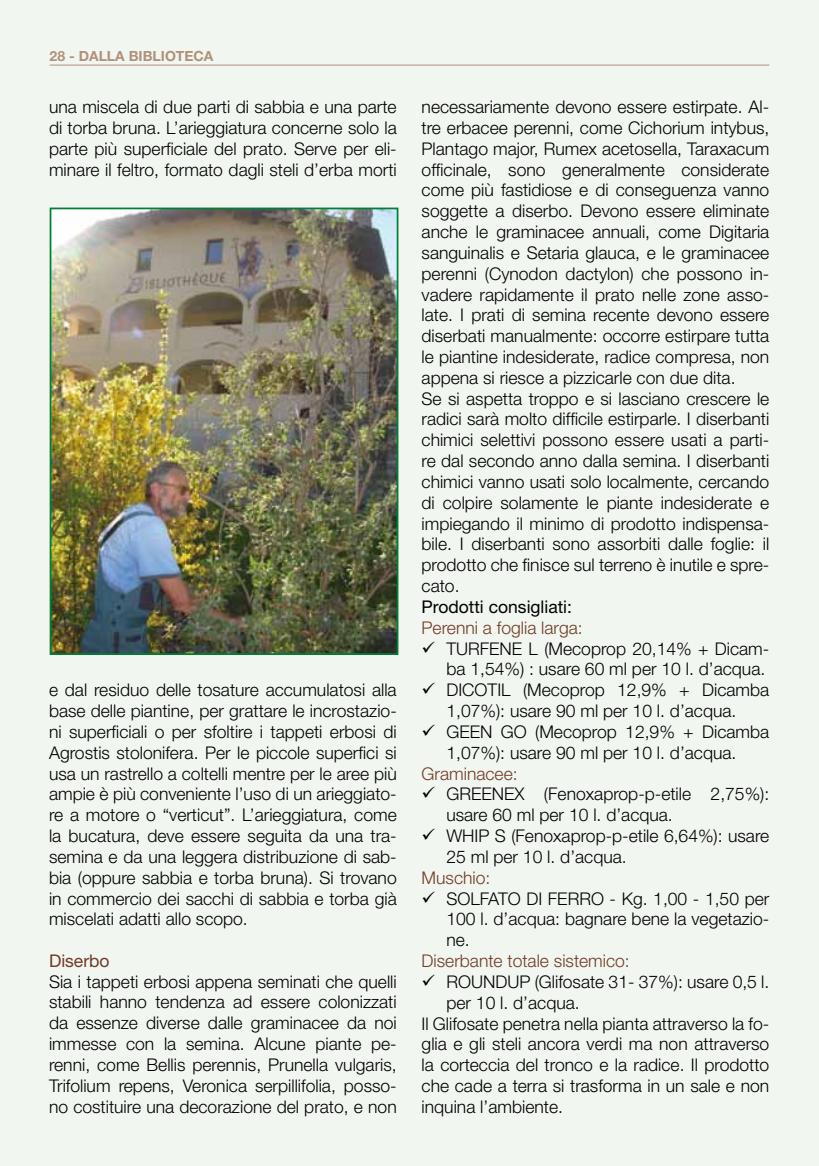
<style>
.page{position:relative;width:819px;height:1166px;background:#f1f6f0}
.page>*{position:absolute;margin:0;border:0;box-sizing:border-box;transform-origin:0 0}
.t1{font:300 17.5px/20.8px "Helvetica Neue";color:#000;text-align:justify}
.t2{font:300 17.5px "Helvetica Neue";color:#723b26}
.t3{font:17.5px "Helvetica Neue";color:#000}
.t4{font:17.5px "Helvetica Neue";color:#723b26}
.t5{font:700 14px "Helvetica Neue";color:#b2907a}
</style>
<div class="page">
<hr style="left:50px;top:65px;width:719px;height:1px;background:#b2907a">
<img style="left:53px;top:211px;width:342px;height:441px">
<div style="left:50px;top:208px;width:348px;height:447px;border:2px solid #008035"></div>
<p class="t5" style="left:50px;top:47px;width:40px">28 - DALLA</p>
<p class="t5" style="left:129px;top:47px;width:34px">BIBLIOTECA</p>
<p class="t1" style="left:49px;top:96px;width:349px">una miscela di due parti di sabbia e una parte di torba bruna. L’arieggiatura concerne solo la parte più superficiale del prato. Serve per eli&shy;minare il feltro, formato dagli steli d’erba morti</p>
<p class="t1" style="left:49px;top:679px;width:349px">e dal residuo delle tosature accumulatosi alla base delle piantine, per grattare le incrostazio&shy;ni superficiali o per sfoltire i tappeti erbosi di Agrostis stolonifera. Per le piccole superfici si usa un rastrello a coltelli mentre per le aree più ampie è più conveniente l’uso di un arieggiato&shy;re a motore o “verticut”. L’arieggiatura, come la bucatura, deve essere seguita da una tra&shy;semina e da una leggera distribuzione di sab&shy;bia (oppure sabbia e torba bruna). Si trovano in commercio dei sacchi di sabbia e torba già miscelati adatti allo scopo.</p>
<p class="t4" style="left:49px;top:950px;width:62px">Diserbo</p>
<p class="t1" style="left:49px;top:970px;width:349px">Sia i tappeti erbosi appena seminati che quelli stabili hanno tendenza ad essere colonizzati da essenze diverse dalle graminacee da noi immesse con la semina. Alcune piante pe&shy;renni, come Bellis perennis, Prunella vulgaris, Trifolium repens, Veronica serpillifolia, posso&shy;no costituire una decorazione del prato, e non</p>
<p class="t1" style="left:421px;top:96px;width:349px;text-align:left">necessariamente devono essere estirpate. Al&shy;tre erbacee perenni, come Cichorium intybus, Plantago major, Rumex acetosella, Taraxacum officinale, sono generalmente considerate come più fastidiose e di conseguenza vanno soggette a diserbo. Devono essere eliminate anche le graminacee annuali, come Digitaria sanguinalis e Setaria glauca, e le graminacee perenni (Cynodon dactylon) che possono in&shy;vadere rapidamente il prato nelle zone asso&shy;late. I prati di semina recente devono essere diserbati manualmente: occorre estirpare tutta le piantine indesiderate, radice compresa, non appena si riesce a pizzicarle con due dita.<br>Se si aspetta troppo e si lasciano crescere le radici sarà molto difficile estirparle. I diserbanti chimici selettivi possono essere usati a parti&shy;re dal secondo anno dalla semina. I diserbanti chimici vanno usati solo localmente, cercando di colpire solamente le piante indesiderate e impiegando il minimo di prodotto indispensa&shy;bile. I diserbanti sono assorbiti dalle foglie: il prodotto che finisce sul terreno è inutile e spre&shy;cato.</p>
<p class="t3" style="left:421px;top:596px;width:152px">Prodotti consigliati:</p>
<p class="t2" style="left:421px;top:617px;width:163px">Perenni a foglia larga:</p>
<p class="t1" style="left:421px;top:637px;width:349px;text-align:right">✓ TURFENE L (Mecoprop 20,14% + Dicam&shy;ba 1,54%) : usare 60 ml per 10 l. d’acqua.</p>
<p class="t1" style="left:421px;top:679px;width:349px;text-align:center">✓ DICOTIL (Mecoprop 12,9% + Dicamba<br>1,07%): usare 90 ml per 10 l. d’acqua.</p>
<p class="t1" style="left:421px;top:721px;width:349px;text-align:center">✓ GEEN GO (Mecoprop 12,9% + Dicamba<br>1,07%): usare 90 ml per 10 l. d’acqua.</p>
<p class="t2" style="left:421px;top:762px;width:97px">Graminacee:</p>
<p class="t1" style="left:446px;top:783px;width:324px;text-indent:-25px">✓ GREENEX (Fenoxaprop-p-etile 2,75%): usare 60 ml per 10 l. d’acqua.</p>
<p class="t1" style="left:446px;top:825px;width:324px;text-indent:-25px">✓ WHIP S (Fenoxaprop-p-etile 6,64%): usare<br>25 ml per 10 l. d’acqua.</p>
<p class="t2" style="left:421px;top:867px;width:70px">Muschio:</p>
<p class="t1" style="left:446px;top:887px;width:324px;text-indent:-25px">✓ SOLFATO DI FERRO - Kg. 1,00 - 1,50 per 100 l. d’acqua: bagnare bene la vegetazio&shy;ne.</p>
<p class="t2" style="left:421px;top:950px;width:210px">Diserbante totale sistemico:</p>
<p class="t1" style="left:421px;top:971px;width:349px">✓ ROUNDUP (Glifosate 31- 37%): usare 0,5 l.</p>
<p class="t1" style="left:446px;top:991px;width:135px">per 10 l. d’acqua.</p>
<p class="t1" style="left:421px;top:1012px;width:349px">Il Glifosate penetra nella pianta attraverso la fo-</p>
<p class="t1" style="left:421px;top:1033px;width:349px">glia e gli steli ancora verdi ma non attraverso</p>
<p class="t1" style="left:421px;top:1054px;width:349px">la corteccia del tronco e la radice. Il prodotto</p>
<p class="t1" style="left:421px;top:1075px;width:349px">che cade a terra si trasforma in un sale e non</p>
<p class="t1" style="left:421px;top:1096px;width:143px">inquina l’ambiente.</p>
</div>
